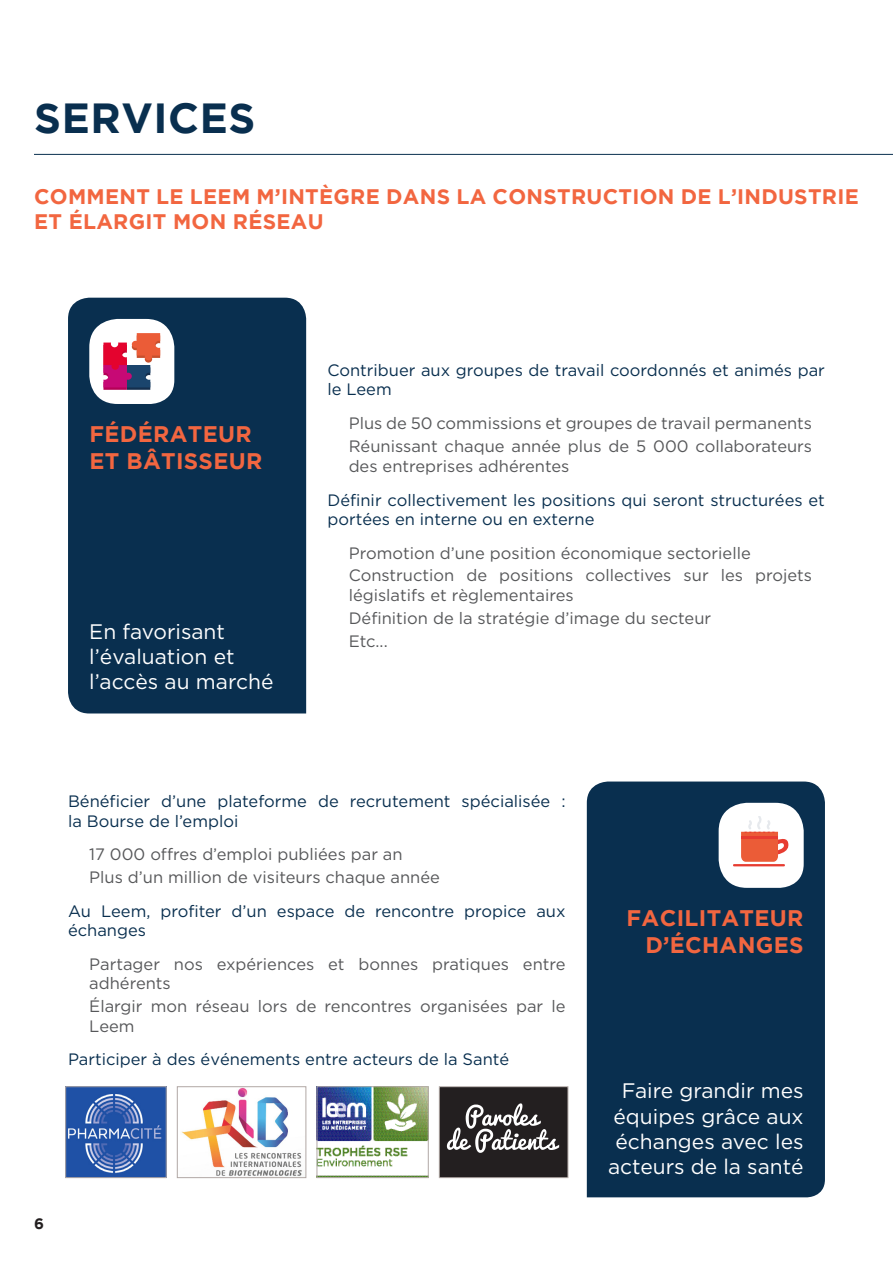
<style>
.page{position:relative;width:893px;height:1263px;background:#fff}
.page>*{position:absolute;margin:0;border:0;box-sizing:border-box;transform-origin:0 0}
.t1{font:700 42px "Gotham";letter-spacing:.015em;color:#092f4f}
.t2{font:700 22.5px/27px "Gotham";letter-spacing:.015em;color:#f26640}
.t3{font:21px/25.2px "Gotham";color:#fff}
.t4{font:700 21px/25.2px "Gotham";letter-spacing:.015em;color:#f26640}
.t5{font:16.5px/19.8px "Gotham";color:#57585a}
.t6{font:16.5px/19.5px "Gotham";color:#092f4f}
.t7{font:700 15px "Gotham";color:#231f20}
</style>
<div class="page">
<hr style="left:34px;top:154px;width:859px;height:1px;background:#092f4f">
<div style="left:68px;top:298px;width:238px;height:415px;background:#092f4f"></div>
<svg style="left:89px;top:319px;width:85px;height:85px"></svg>
<div style="left:587px;top:781px;width:238px;height:416px;background:#092f4f"></div>
<svg style="left:719px;top:803px;width:85px;height:85px"></svg>
<img style="left:67px;top:1088px;width:97px;height:88px">
<div style="left:65px;top:1086px;width:101px;height:92px;border:1px solid #b1a8a5"></div>
<div style="left:439px;top:1087px;width:129px;height:90px;background:#231f20"></div>
<svg style="left:447px;top:1103px;width:112px;height:50px"></svg>
<div style="left:439px;top:1086px;width:129px;height:92px;border:1px solid #b1a8a5"></div>
<img style="left:181px;top:1088px;width:121px;height:88px">
<div style="left:177px;top:1086px;width:129px;height:92px;border:1px solid #b1a8a5"></div>
<img style="left:319px;top:1088px;width:107px;height:88px">
<div style="left:317px;top:1086px;width:111px;height:92px;border:1px solid #b1a8a5"></div>
<p class="t1" style="left:34px;top:94px;width:223px">SERVICES</p>
<p class="t4" style="left:34px;top:184px;width:826px">COMMENT LE LEEM M’INTÈGRE DANS LA CONSTRUCTION DE L’INDUSTRIE<br>ET ÉLARGIT MON RÉSEAU</p>
<p class="t2" style="left:89px;top:420px;width:174px">FÉDÉRATEUR<br>ET BÂTISSEUR</p>
<p class="t3" style="left:89px;top:618px;width:186px">En favorisant l’évaluation et l’accès au marché</p>
<p class="t6" style="left:327px;top:360px;width:499px">Contribuer aux groupes de travail coordonnés et animés par le Leem</p>
<p class="t5" style="left:349px;top:413px;width:465px">Plus de 50 commissions et groupes de travail permanents</p>
<p class="t5" style="left:349px;top:436px;width:465px">Réunissant chaque année plus de 5 000 collaborateurs des entreprises adhérentes</p>
<p class="t6" style="left:327px;top:490px;width:499px">Définir collectivement les positions qui seront structurées et portées en interne ou en externe</p>
<p class="t5" style="left:349px;top:543px;width:404px">Promotion d’une position économique sectorielle</p>
<p class="t5" style="left:349px;top:565px;width:465px">Construction de positions collectives sur les projets législatifs et règlementaires</p>
<p class="t5" style="left:349px;top:608px;width:364px">Définition de la stratégie d’image du secteur</p>
<p class="t5" style="left:349px;top:631px;width:41px">Etc...</p>
<p class="t6" style="left:68px;top:791px;width:499px">Bénéficier d’une plateforme de recrutement spécialisée : la Bourse de l’emploi</p>
<p class="t5" style="left:89px;top:844px;width:315px">17 000 offres d’emploi publiées par an</p>
<p class="t5" style="left:89px;top:867px;width:352px">Plus d’un million de visiteurs chaque année</p>
<p class="t6" style="left:68px;top:901px;width:499px">Au Leem, profiter d’un espace de rencontre propice aux échanges</p>
<p class="t5" style="left:89px;top:954px;width:478px">Partager nos expériences et bonnes pratiques entre adhérents</p>
<p class="t5" style="left:89px;top:996px;width:478px">Élargir mon réseau lors de rencontres organisées par le<br>Leem</p>
<p class="t6" style="left:68px;top:1049px;width:443px">Participer à des événements entre acteurs de la Santé</p>
<p class="t7" style="left:34px;top:1215px;width:11px">6</p>
<p class="t2" style="left:627px;top:903px;width:178px;text-align:right">FACILITATEUR<br>D’ÉCHANGES</p>
<p class="t3" style="left:608px;top:1078px;width:197px;text-align:right">Faire grandir mes équipes grâce aux échanges avec les acteurs de la santé</p>
</div>
